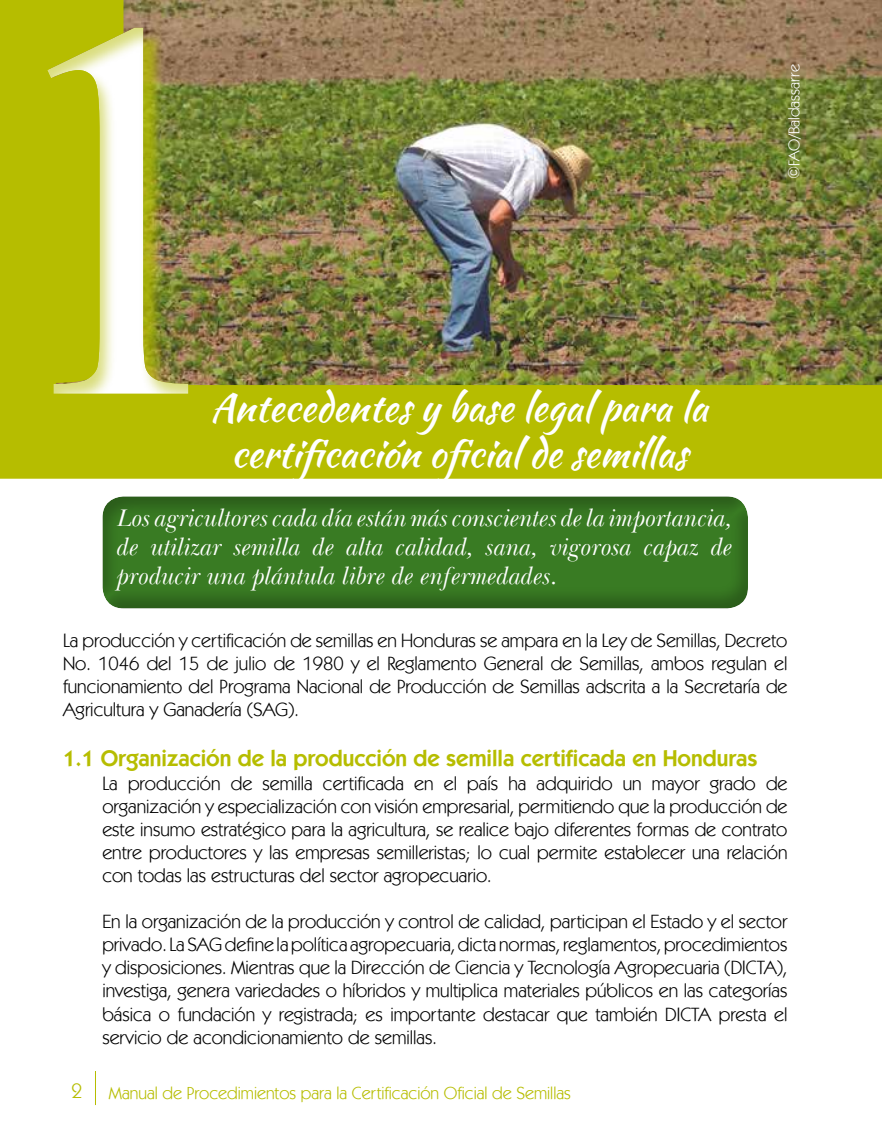
<style>
.page{position:relative;width:882px;height:1134px;background:#fff}
.page>*{position:absolute;margin:0;border:0;box-sizing:border-box;transform-origin:0 0}
.t1{font:38.5px/46.2px "Kaushan Script";color:#fff;text-align:center}
.t2{font:24.5px/29.4px "Baskerton Italic SWFTE";color:#fff;text-align:justify}
.t3{font:600 22.75px "Kabel IT Cby BT";color:#b6bd00}
.t4{font:21px "Kabel IT Cby BT";color:#b6bd00}
.t5{font:19.25px/23.1px "Kabel IT Cby BT";color:#000;text-align:justify}
.t6{font:17.5px "Kabel IT Cby BT";color:#b6bd00}
.t7{font:15.75px "Kabel IT Cby BT";color:#fff}
</style>
<div class="page">
<hr style="left:95px;top:1071px;width:1px;height:34px;background:#b6bd00">
<div style="left:100px;top:494px;width:649px;height:115px;background:#000;opacity:.25"></div>
<img style="left:0;top:0;width:882px;height:479px">
<div style="left:51px;top:30px;width:159px;height:386px;background:#b6bd00;opacity:.75"></div>
<div style="left:46px;top:27px;width:145px;height:370px;background:#b6bd00;opacity:.5"></div>
<p class="t7" style="left:784px;top:179px;width:116px;rotate:-90deg">©FAO/Baldassarre</p>
<h1 class="t1" style="left:210px;top:384px;width:499px">Antecedentes y base legal para la certificación oficial de semillas</h1>
<p class="t2" style="left:118px;top:503px;width:617px">Los agricultores cada día están más conscientes de la importancia, de utilizar semilla de alta calidad, sana, vigorosa capaz de producir una plántula libre de enfermedades.</p>
<p class="t5" style="left:63px;top:628px;width:726px">La producción y certificación de semillas en Honduras se ampara en la Ley de Semillas, Decreto No. 1046 del 15 de julio de 1980 y el Reglamento General de Semillas, ambos regulan el funcionamiento del Programa Nacional de Producción de Semillas adscrita a la Secretaría de Agricultura y Ganadería (SAG).</p>
<p class="t3" style="left:63px;top:745px;width:696px">1.1 Organización de la producción de semilla certificada en Honduras</p>
<p class="t5" style="left:102px;top:771px;width:687px">La producción de semilla certificada en el país ha adquirido un mayor grado de organización y especialización con visión empresarial, permitiendo que la producción de este insumo estratégico para la agricultura, se realice bajo diferentes formas de contrato entre productores y las empresas semilleristas; lo cual permite establecer una relación con todas las estructuras del sector agropecuario.</p>
<p class="t5" style="left:102px;top:910px;width:687px">En la organización de la producción y control de calidad, participan el Estado y el sector privado. La SAG define la política agropecuaria, dicta normas, reglamentos, procedimientos y disposiciones. Mientras que la Dirección de Ciencia y Tecnología Agropecuaria (DICTA), investiga, genera variedades o híbridos y multiplica materiales públicos en las categorías básica o fundación y registrada; es importante destacar que también DICTA presta el servicio de acondicionamiento de semillas.</p>
<p class="t4" style="left:71px;top:1078px;width:13px">2</p>
<p class="t6" style="left:109px;top:1082px;width:463px">Manual de Procedimientos para la Certificación Oficial de Semillas</p>
</div>
